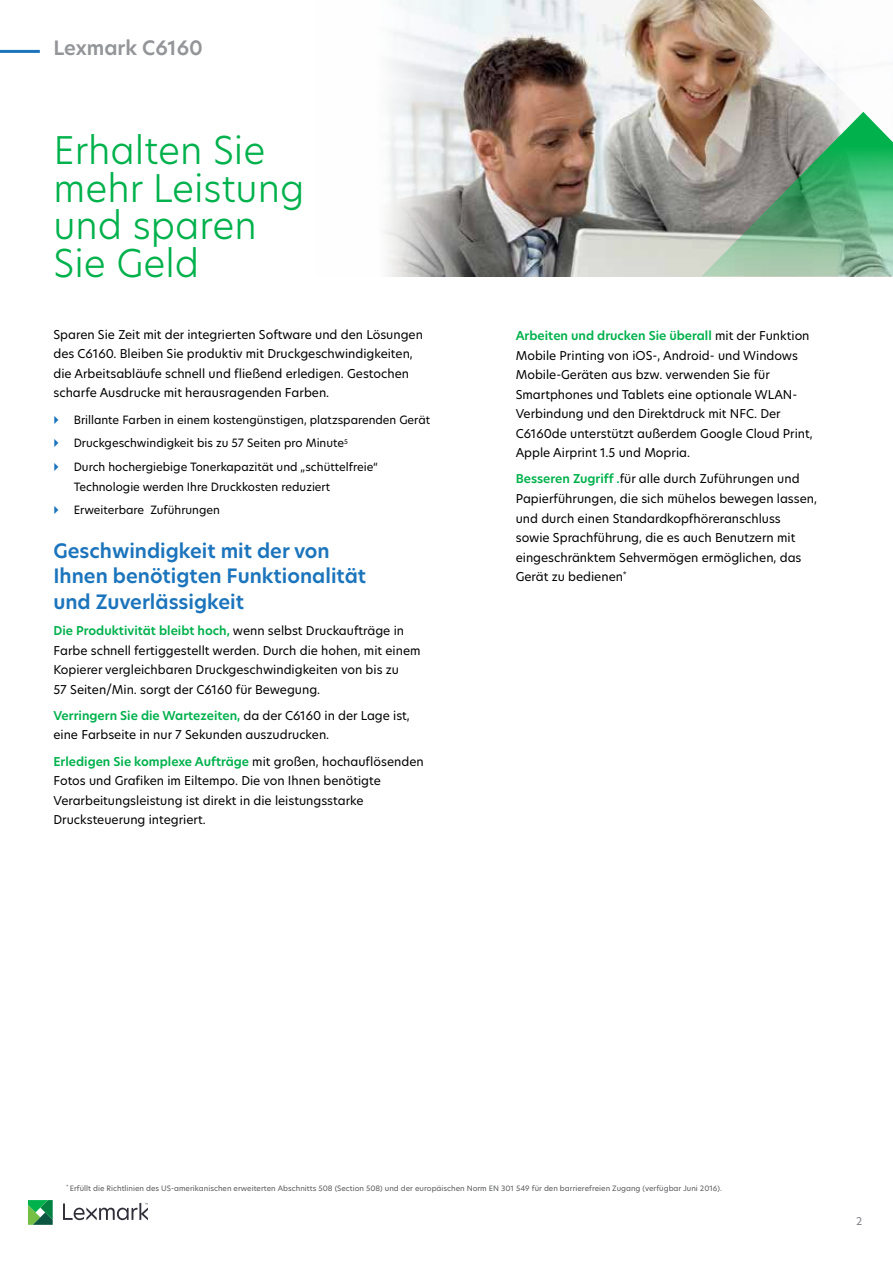
<style>
.page{position:relative;width:893px;height:1263px;background:#fff}
.page>*{position:absolute;margin:0;border:0;box-sizing:border-box;transform-origin:0 0}
.t1{font:300 37.5px/37.5px "TP Hero";color:#00b14c}
.t2{font:600 19.5px/25.5px "TP Hero";color:#1c75bc}
.t3{font:600 19.5px "TP Hero";color:#939598}
.t4{font:12px/19.5px "TP Hero";color:#000}
.t5{font:11.25px/23.9px "TP Hero";color:#000}
.t6{font:10.5px "TP Hero";color:#7e7e85}
.t7{font:7.2px "TP Hero";color:#58595b}
.s1{font-weight:600;color:#00b14c}
</style>
<div class="page">
<img style="left:384px;top:0;width:317px;height:276px">
<img style="left:701px;top:0;width:192px;height:276px">
<svg style="left:63px;top:1203px;width:85px;height:17px"></svg>
<svg style="left:28px;top:1200px;width:25px;height:25px"></svg>
<hr style="left:0;top:50px;width:40px;height:3px;background:#1c75bc">
<h2 class="t3" style="left:53px;top:35px;width:151px">Lexmark C6160</h2>
<h1 class="t1" style="left:53px;top:131px;width:252px">Erhalten Sie mehr Leistung und sparen<br>Sie Geld</h1>
<p class="t4" style="left:53px;top:324px;width:371px">Sparen Sie Zeit mit der integrierten Software und den Lösungen des C6160. Bleiben Sie produktiv mit Druckgeschwindigkeiten, die Arbeitsabläufe schnell und fließend erledigen. Gestochen scharfe Ausdrucke mit herausragenden Farben.</p>
<p class="t5" style="left:74px;top:407px;width:358px">Brillante Farben in einem kostengünstigen, platzsparenden Gerät<br>Druckgeschwindigkeit bis zu 57 Seiten pro Minute<sup>5<br></sup>Durch hochergiebige Tonerkapazität und „schüttelfreie“</p>
<p class="t5" style="left:74px;top:474px;width:258px">Technologie werden Ihre Druckkosten reduziert<br>Erweiterbare Zuführungen</p>
<h2 class="t2" style="left:53px;top:538px;width:314px">Geschwindigkeit mit der von<br>Ihnen benötigten Funktionalität und Zuverlässigkeit</h2>
<p class="t4" style="left:53px;top:621px;width:369px"><span class="s1">Die Produktivität bleibt hoch,</span> wenn selbst Druckaufträge in Farbe schnell fertiggestellt werden. Durch die hohen, mit einem Kopierer vergleichbaren Druckgeschwindigkeiten von bis zu<br>57 Seiten/Min. sorgt der C6160 für Bewegung.</p>
<p class="t4" style="left:53px;top:705px;width:358px"><span class="s1">Verringern Sie die Wartezeiten,</span> da der C6160 in der Lage ist, eine Farbseite in nur 7 Sekunden auszudrucken.</p>
<p class="t4" style="left:53px;top:751px;width:372px"><span class="s1">Erledigen Sie komplexe Aufträge</span> mit großen, hochauflösenden Fotos und Grafiken im Eiltempo. Die von Ihnen benötigte Verarbeitungsleistung ist direkt in die leistungsstarke Drucksteuerung integriert.</p>
<p class="t4" style="left:516px;top:326px;width:298px"><span class="s1">Arbeiten und drucken Sie überall</span> mit der Funktion Mobile Printing von iOS-, Android- und Windows Mobile-Geräten aus bzw. verwenden Sie für Smartphones und Tablets eine optionale WLAN-Verbindung und den Direktdruck mit NFC. Der C6160de unterstützt außerdem Google Cloud Print, Apple Airprint 1.5 und Mopria.</p>
<p class="t4" style="left:516px;top:469px;width:303px"><span class="s1">Besseren Zugriff .</span>für alle durch Zuführungen und Papierführungen, die sich mühelos bewegen lassen, und durch einen Standardkopfhöreranschluss sowie Sprachführung, die es auch Benutzern mit eingeschränktem Sehvermögen ermöglichen, das Gerät zu bedienen<sup>*</sup></p>
<p class="t7" style="left:66px;top:1183px;width:657px"><sup>*</sup> Erfüllt die Richtlinien des US-amerikanischen erweiterten Abschnitts 508 (Section 508) und der europäischen Norm EN 301 549 für den barrierefreien Zugang (verfügbar Juni 2016).</p>
<p class="t6" style="left:856px;top:1214px;width:8px">2</p>
</div>
